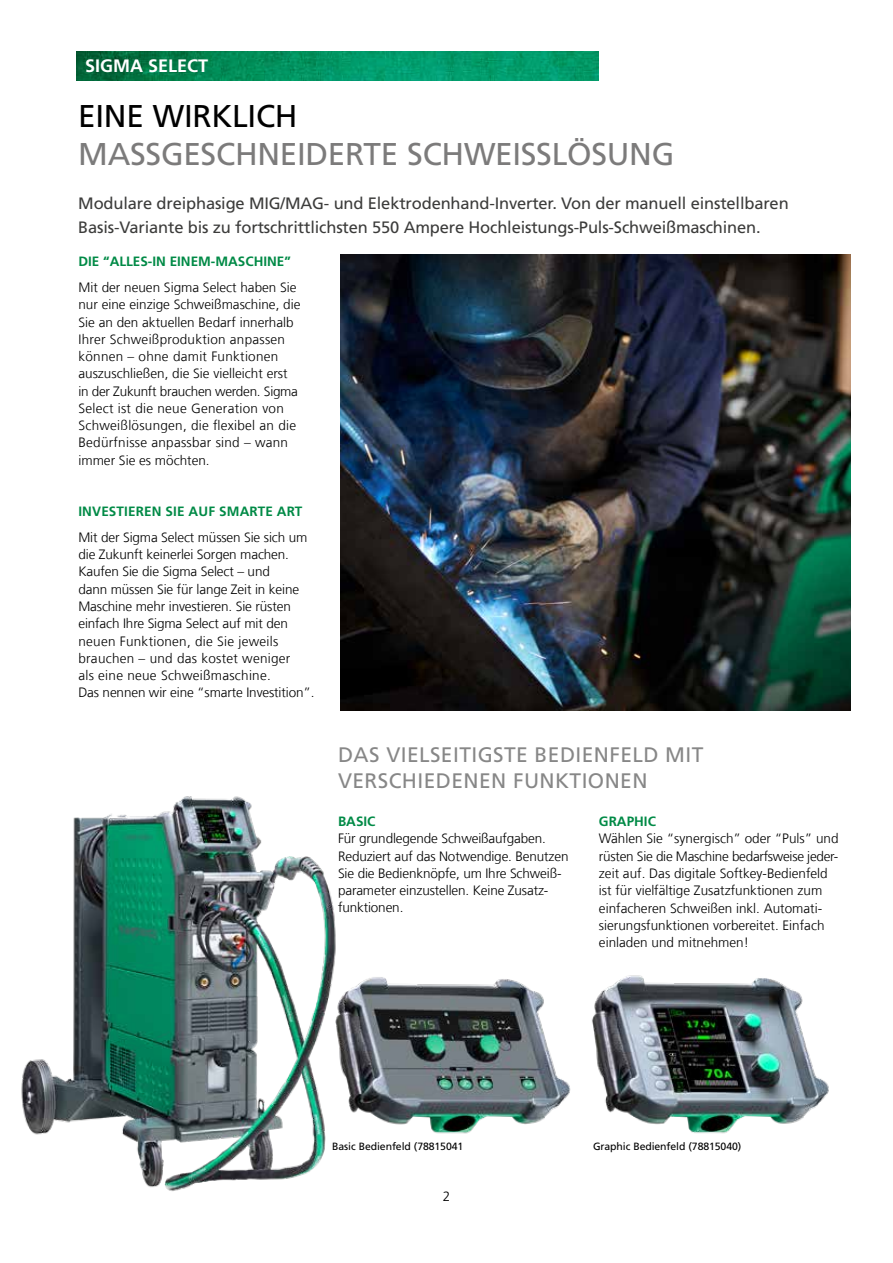
<style>
.page{position:relative;width:893px;height:1263px;background:#fff}
.page>*{position:absolute;margin:0;border:0;box-sizing:border-box;transform-origin:0 0}
.t1{font:31.5px "Frutiger LT Pro";letter-spacing:-.01em;color:#7c7b7b}
.t2{font:31.5px "Frutiger LT Pro";letter-spacing:-.01em;color:#000}
.t3{font:21px/25.5px "Frutiger LT Pro";letter-spacing:.02em;color:#878787}
.t4{font:700 18px "Frutiger LT Pro";color:#fff}
.t5{font:16.5px/24px "Frutiger LT Pro";letter-spacing:-.01em;color:#3c3c3b}
.t6{font:300 13.5px/17.2px "Frutiger LT Com";color:#000}
.t7{font:700 13.5px "Frutiger LT Pro";color:#008a46}
.t8{font:10.5px "Frutiger LT Pro";letter-spacing:-.01em;color:#000}
</style>
<div class="page">
<img style="left:21px;top:796px;width:315px;height:395px">
<img style="left:340px;top:255px;width:511px;height:456px">
<img style="left:77px;top:51px;width:521px;height:30px">
<img style="left:322px;top:966px;width:249px;height:176px">
<img style="left:592px;top:975px;width:237px;height:159px">
<h3 class="t4" style="left:85px;top:55px;width:125px">SIGMA SELECT</h3>
<h1 class="t2" style="left:78px;top:98px;width:221px">EINE WIRKLICH</h1>
<h1 class="t1" style="left:78px;top:136px;width:598px">MASSGESCHNEIDERTE SCHWEISSLÖSUNG</h1>
<p class="t5" style="left:78px;top:191px;width:712px">Modulare dreiphasige MIG/MAG- und Elektrodenhand-Inverter. Von der manuell einstellbaren<br>Basis-Variante bis zu fortschrittlichsten 550 Ampere Hochleistungs-Puls-Schweißmaschinen.</p>
<p class="t7" style="left:78px;top:254px;width:214px">DIE “ALLES-IN EINEM-MASCHINE”</p>
<p class="t6" style="left:78px;top:279px;width:224px">Mit der neuen Sigma Select haben Sie nur eine einzige Schweißmaschine, die Sie an den aktuellen Bedarf innerhalb Ihrer Schweißproduktion anpassen können – ohne damit Funktionen auszuschließen, die Sie vielleicht erst in der Zukunft brauchen werden. Sigma Select ist die neue Generation von Schweißlösungen, die flexibel an die Bedürfnisse anpassbar sind – wann immer Sie es möchten.</p>
<p class="t7" style="left:78px;top:504px;width:225px">INVESTIEREN SIE AUF SMARTE ART</p>
<p class="t6" style="left:78px;top:529px;width:238px">Mit der Sigma Select müssen Sie sich um die Zukunft keinerlei Sorgen machen.<br>Kaufen Sie die Sigma Select – und<br>dann müssen Sie für lange Zeit in keine Maschine mehr investieren. Sie rüsten einfach Ihre Sigma Select auf mit den neuen Funktionen, die Sie jeweils brauchen – und das kostet weniger<br>als eine neue Schweißmaschine.<br>Das nennen wir eine “smarte Investition”.</p>
<h2 class="t3" style="left:338px;top:742px;width:367px">DAS VIELSEITIGSTE BEDIENFELD MIT<br>VERSCHIEDENEN FUNKTIONEN</h2>
<p class="t7" style="left:338px;top:813px;width:39px">BASIC</p>
<p class="t6" style="left:338px;top:830px;width:232px">Für grundlegende Schweißaufgaben.<br>Reduziert auf das Notwendige. Benutzen Sie die Bedienknöpfe, um Ihre Schweiß&shy;parameter einzustellen. Keine Zusatz&shy;funktionen.</p>
<p class="t7" style="left:599px;top:813px;width:58px">GRAPHIC</p>
<p class="t6" style="left:599px;top:830px;width:241px">Wählen Sie “synergisch” oder “Puls” und rüsten Sie die Maschine bedarfsweise jeder&shy;zeit auf. Das digitale Softkey-Bedienfeld ist für vielfältige Zusatzfunktionen zum einfacheren Schweißen inkl. Automati&shy;sierungsfunktionen vorbereitet. Einfach einladen und mitnehmen!</p>
<p class="t8" style="left:332px;top:1140px;width:133px">Basic Bedienfeld (78815041</p>
<p class="t8" style="left:593px;top:1140px;width:150px">Graphic Bedienfeld (78815040)</p>
<p class="t6" style="left:443px;top:1187px;width:9px">2</p>
</div>
